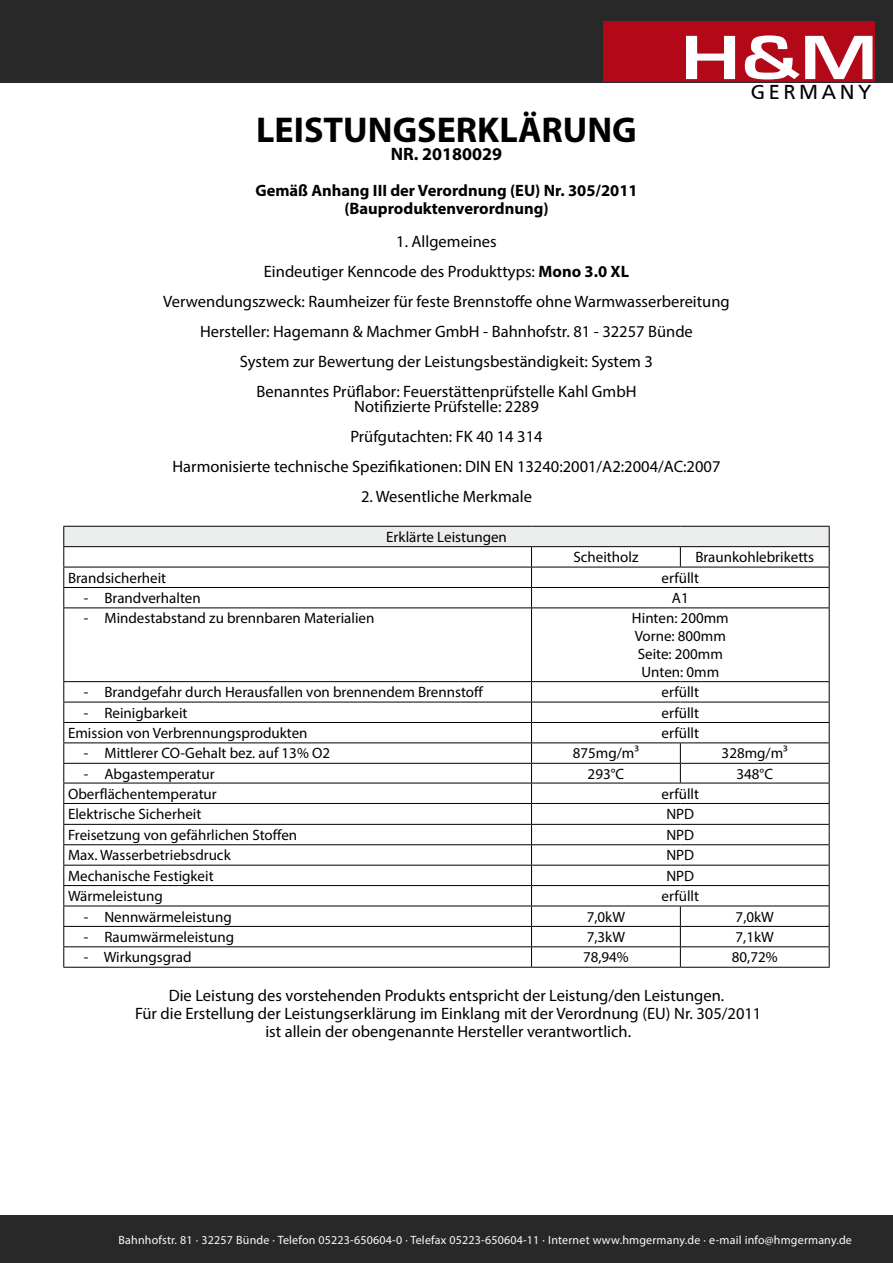
<style>
.page{position:relative;width:893px;height:1263px;background:#fff}
.page>*{position:absolute;margin:0;border:0;box-sizing:border-box;transform-origin:0 0}
.t1{font:700 64.8px "Eurose";color:#fff;scale:1.11 1}
.t2{font:700 36px "Myriad Pro";color:#000}
.t3{font:21px "Frutiger";letter-spacing:.17em;color:#000}
.t4{font:700 18px "Myriad Pro";color:#000}
.t5{font:16.5px/30px "Myriad Pro";color:#000;text-align:center}
.t6{font:700 16.5px/18px "Myriad Pro";color:#000;text-align:center}
.t7{font:15px/18px "Myriad Pro";color:#000;text-align:center}
.t8{font:12px "Myriad Pro";letter-spacing:.015em;color:#fbfbfb}
.s1{font-weight:700}
</style>
<div class="page">
<div style="left:64px;top:526px;width:765px;height:21px;background:#eceded"></div>
<svg style="left:64px;top:547px;width:765px;height:60px"></svg>
<svg style="left:64px;top:608px;width:765px;height:359px"></svg>
<hr style="left:63px;top:526px;width:468px;height:1px;background:#000">
<hr style="left:531px;top:526px;width:149px;height:1px;background:#000">
<hr style="left:680px;top:526px;width:150px;height:1px;background:#000">
<hr style="left:63px;top:546px;width:468px;height:1px;background:#000">
<hr style="left:531px;top:546px;width:149px;height:1px;background:#000">
<hr style="left:680px;top:546px;width:150px;height:1px;background:#000">
<svg style="left:680px;top:547px;width:1px;height:20px"></svg>
<hr style="left:63px;top:567px;width:468px;height:1px;background:#000">
<hr style="left:531px;top:567px;width:149px;height:1px;background:#000">
<hr style="left:680px;top:567px;width:150px;height:1px;background:#000">
<hr style="left:63px;top:587px;width:468px;height:1px;background:#000">
<svg style="left:63px;top:527px;width:1px;height:80px"></svg>
<hr style="left:531px;top:587px;width:149px;height:1px;background:#000">
<svg style="left:531px;top:547px;width:1px;height:60px"></svg>
<hr style="left:680px;top:587px;width:150px;height:1px;background:#000">
<svg style="left:829px;top:527px;width:1px;height:80px"></svg>
<hr style="left:63px;top:607px;width:468px;height:1px;background:#000">
<hr style="left:63px;top:608px;width:1px;height:73px;background:#000">
<hr style="left:531px;top:607px;width:149px;height:1px;background:#000">
<hr style="left:531px;top:608px;width:1px;height:73px;background:#000">
<hr style="left:680px;top:607px;width:150px;height:1px;background:#000">
<hr style="left:829px;top:608px;width:1px;height:73px;background:#000">
<hr style="left:63px;top:681px;width:468px;height:1px;background:#000">
<hr style="left:531px;top:681px;width:149px;height:1px;background:#000">
<hr style="left:680px;top:681px;width:150px;height:1px;background:#000">
<hr style="left:63px;top:702px;width:468px;height:1px;background:#000">
<hr style="left:531px;top:702px;width:149px;height:1px;background:#000">
<hr style="left:680px;top:702px;width:150px;height:1px;background:#000">
<hr style="left:63px;top:722px;width:468px;height:1px;background:#000">
<hr style="left:531px;top:722px;width:149px;height:1px;background:#000">
<hr style="left:680px;top:722px;width:150px;height:1px;background:#000">
<hr style="left:63px;top:742px;width:468px;height:1px;background:#000">
<hr style="left:531px;top:742px;width:149px;height:1px;background:#000">
<hr style="left:680px;top:742px;width:150px;height:1px;background:#000">
<hr style="left:63px;top:763px;width:468px;height:1px;background:#000">
<hr style="left:531px;top:763px;width:149px;height:1px;background:#000">
<hr style="left:680px;top:763px;width:150px;height:1px;background:#000">
<svg style="left:680px;top:743px;width:1px;height:40px"></svg>
<hr style="left:63px;top:783px;width:468px;height:1px;background:#000">
<hr style="left:531px;top:783px;width:149px;height:1px;background:#000">
<hr style="left:680px;top:783px;width:150px;height:1px;background:#000">
<hr style="left:63px;top:803px;width:468px;height:1px;background:#000">
<hr style="left:531px;top:803px;width:149px;height:1px;background:#000">
<hr style="left:680px;top:803px;width:150px;height:1px;background:#000">
<hr style="left:63px;top:824px;width:468px;height:1px;background:#000">
<hr style="left:531px;top:824px;width:149px;height:1px;background:#000">
<hr style="left:680px;top:824px;width:150px;height:1px;background:#000">
<hr style="left:63px;top:844px;width:468px;height:1px;background:#000">
<hr style="left:531px;top:844px;width:149px;height:1px;background:#000">
<hr style="left:680px;top:844px;width:150px;height:1px;background:#000">
<hr style="left:63px;top:865px;width:468px;height:1px;background:#000">
<hr style="left:531px;top:865px;width:149px;height:1px;background:#000">
<hr style="left:680px;top:865px;width:150px;height:1px;background:#000">
<hr style="left:63px;top:885px;width:468px;height:1px;background:#000">
<hr style="left:531px;top:885px;width:149px;height:1px;background:#000">
<hr style="left:680px;top:885px;width:150px;height:1px;background:#000">
<hr style="left:63px;top:906px;width:468px;height:1px;background:#000">
<hr style="left:531px;top:906px;width:149px;height:1px;background:#000">
<hr style="left:680px;top:906px;width:150px;height:1px;background:#000">
<hr style="left:63px;top:926px;width:468px;height:1px;background:#000">
<hr style="left:531px;top:926px;width:149px;height:1px;background:#000">
<hr style="left:680px;top:926px;width:150px;height:1px;background:#000">
<hr style="left:63px;top:946px;width:468px;height:1px;background:#000">
<svg style="left:63px;top:682px;width:1px;height:285px"></svg>
<hr style="left:531px;top:946px;width:149px;height:1px;background:#000">
<svg style="left:531px;top:682px;width:1px;height:285px"></svg>
<hr style="left:680px;top:946px;width:150px;height:1px;background:#000">
<svg style="left:680px;top:906px;width:1px;height:61px"></svg>
<svg style="left:829px;top:682px;width:1px;height:285px"></svg>
<hr style="left:63px;top:967px;width:468px;height:1px;background:#000">
<hr style="left:531px;top:967px;width:149px;height:1px;background:#000">
<hr style="left:680px;top:967px;width:150px;height:1px;background:#000">
<div style="left:0;top:1215px;width:893px;height:48px;background:#282829"></div>
<div style="left:0;top:0;width:893px;height:83px;background:#282829"></div>
<div style="left:603px;top:21px;width:271px;height:60px;background:#b20817"></div>
<h1 class="t1" style="left:681px;top:22px;width:179px">H&amp;M</h1>
<p class="t3" style="left:751px;top:80px;width:122px">GERMANY</p>
<h2 class="t2" style="left:256px;top:106px;width:382px">LEISTUNGSERKLÄRUNG</h2>
<p class="t4" style="left:391px;top:142px;width:113px">NR. 20180029</p>
<p class="t6" style="left:255px;top:181px;width:384px">Gemäß Anhang III der Verordnung (EU) Nr. 305/2011 (Bauproduktenverordnung)</p>
<p class="t5" style="left:163px;top:226px;width:568px">1. Allgemeines<br>Eindeutiger Kenncode des Produkttyps: <span class="s1">Mono 3.0 XL<br></span>Verwendungszweck: Raumheizer für feste Brennstoffe ohne Warmwasserbereitung Hersteller: Hagemann &amp; Machmer GmbH - Bahnhofstr. 81 - 32257 Bünde<br>System zur Bewertung der Leistungsbeständigkeit: System 3<br>Benanntes Prüflabor: Feuerstättenprüfstelle Kahl GmbH</p>
<p class="t5" style="left:172px;top:391px;width:549px">Notifizierte Prüfstelle: 2289<br>Prüfgutachten: FK 40 14 314<br>Harmonisierte technische Spezifikationen: DIN EN 13240:2001/A2:2004/AC:2007</p>
<p class="t5" style="left:361px;top:481px;width:172px">2. Wesentliche Merkmale</p>
<p class="t7" style="left:386px;top:527px;width:122px">Erklärte Leistungen</p>
<p class="t7" style="left:573px;top:548px;width:67px">Scheitholz</p>
<p class="t7" style="left:695px;top:548px;width:120px">Braunkohlebriketts</p>
<p class="t7" style="left:68px;top:568px;width:100px">Brandsicherheit</p>
<p class="t7" style="left:662px;top:568px;width:39px">erfüllt</p>
<p class="t7" style="left:84px;top:589px;width:118px">- Brandverhalten</p>
<p class="t7" style="left:672px;top:589px;width:18px">A1</p>
<p class="t7" style="left:84px;top:609px;width:292px">- Mindestabstand zu brennbaren Materialien</p>
<p class="t7" style="left:632px;top:609px;width:98px">Hinten: 200mm<br>Vorne: 800mm<br>Seite: 200mm<br>Unten: 0mm</p>
<p class="t7" style="left:84px;top:683px;width:400px">- Brandgefahr durch Herausfallen von brennendem Brennstoff</p>
<p class="t7" style="left:662px;top:683px;width:39px">erfüllt</p>
<p class="t7" style="left:84px;top:703px;width:105px">- Reinigbarkeit</p>
<p class="t7" style="left:662px;top:703px;width:39px">erfüllt</p>
<p class="t7" style="left:68px;top:724px;width:241px">Emission von Verbrennungsprodukten</p>
<p class="t7" style="left:662px;top:724px;width:39px">erfüllt</p>
<p class="t7" style="left:84px;top:744px;width:248px">- Mittlerer CO-Gehalt bez. auf 13% O2</p>
<p class="t7" style="left:573px;top:744px;width:68px">875mg/m³</p>
<p class="t7" style="left:722px;top:744px;width:68px">328mg/m³</p>
<p class="t7" style="left:84px;top:764px;width:132px">- Abgastemperatur</p>
<p class="t7" style="left:588px;top:764px;width:38px">293°C</p>
<p class="t7" style="left:736px;top:764px;width:38px">348°C</p>
<p class="t7" style="left:68px;top:784px;width:150px">Oberflächentemperatur</p>
<p class="t7" style="left:662px;top:784px;width:39px">erfüllt</p>
<p class="t7" style="left:68px;top:805px;width:135px">Elektrische Sicherheit</p>
<p class="t7" style="left:666px;top:805px;width:29px">NPD</p>
<p class="t7" style="left:68px;top:826px;width:231px">Freisetzung von gefährlichen Stoffen</p>
<p class="t7" style="left:666px;top:826px;width:29px">NPD</p>
<p class="t7" style="left:68px;top:846px;width:164px">Max. Wasserbetriebsdruck</p>
<p class="t7" style="left:666px;top:846px;width:29px">NPD</p>
<p class="t7" style="left:68px;top:866px;width:147px">Mechanische Festigkeit</p>
<p class="t7" style="left:666px;top:866px;width:29px">NPD</p>
<p class="t7" style="left:68px;top:887px;width:96px">Wärmeleistung</p>
<p class="t7" style="left:662px;top:887px;width:39px">erfüllt</p>
<p class="t7" style="left:84px;top:907px;width:149px">- Nennwärmeleistung</p>
<p class="t7" style="left:587px;top:907px;width:40px">7,0kW</p>
<p class="t7" style="left:736px;top:907px;width:40px">7,0kW</p>
<p class="t7" style="left:84px;top:928px;width:152px">- Raumwärmeleistung</p>
<p class="t7" style="left:587px;top:928px;width:40px">7,3kW</p>
<p class="t7" style="left:736px;top:928px;width:40px">7,1kW</p>
<p class="t7" style="left:84px;top:948px;width:109px">- Wirkungsgrad</p>
<p class="t7" style="left:583px;top:948px;width:47px">78,94%</p>
<p class="t7" style="left:732px;top:948px;width:47px">80,72%</p>
<p class="t5" style="left:135px;top:986px;width:628px;line-height:18px">Die Leistung des vorstehenden Produkts entspricht der Leistung/den Leistungen.<br>Für die Erstellung der Leistungserklärung im Einklang mit der Verordnung (EU) Nr. 305/2011 ist allein der obengenannte Hersteller verantwortlich.</p>
<p class="t8" style="left:119px;top:1232px;width:735px">Bahnhofstr. 81 · 32257 Bünde · Telefon 05223-650604-0 · Telefax 05223-650604-11 · Internet www.hmgermany.de · e-mail info@hmgermany.de</p>
</div>
